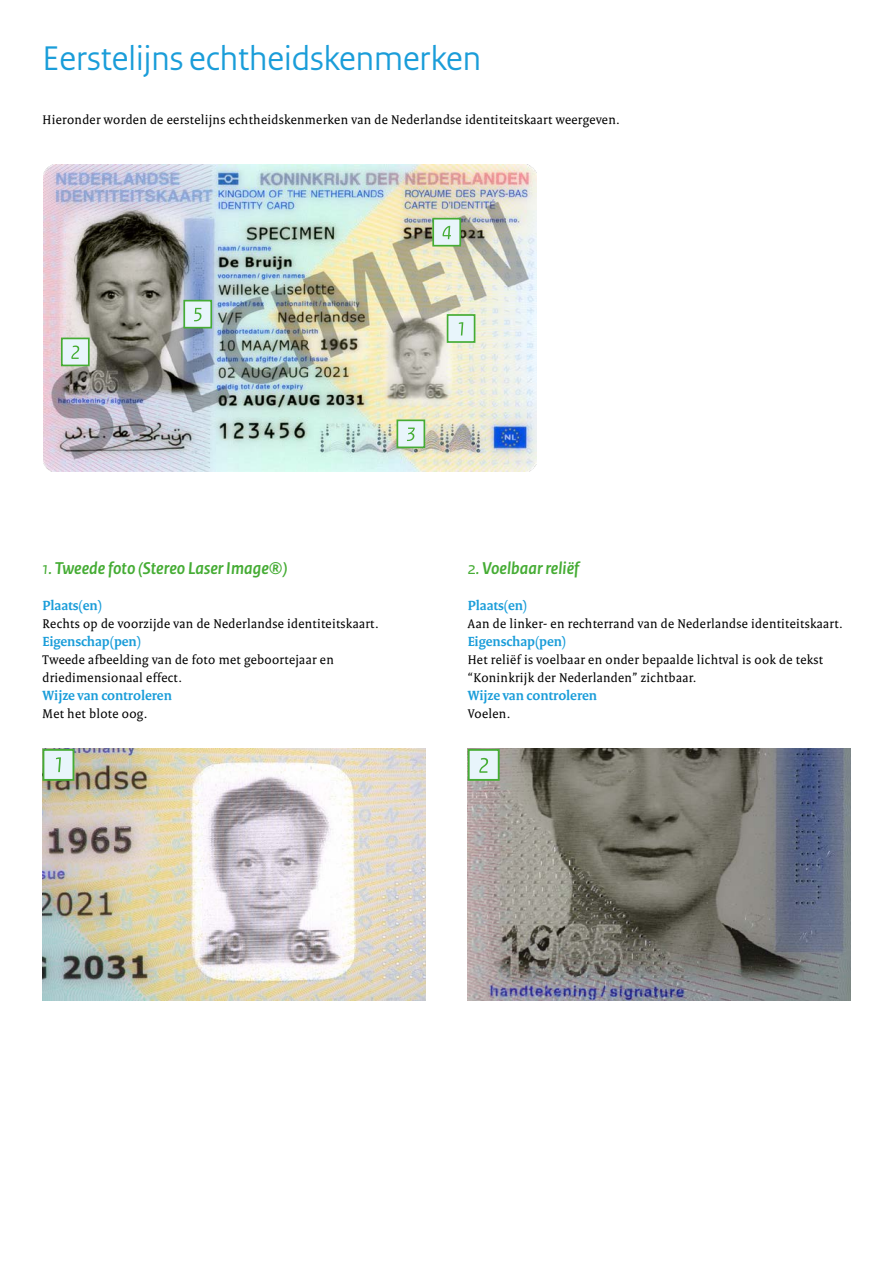
<style>
.page{position:relative;width:893px;height:1263px;background:#fff}
.page>*{position:absolute;margin:0;border:0;box-sizing:border-box;transform-origin:0 0}
.H2_RO_Kop{font:36px "Rijksoverheid Sans Heading";color:#1a9dd9}
.H3_RO_Alineakop_groe{font:italic 700 18px "Rijksoverheid Sans Heading";letter-spacing:.005em;color:#45ac34}
.H4_RO_Tussenkop_blau{font:700 14.25px "Rijksoverheid Serif";letter-spacing:-.005em;color:#1a9dd9}
.P_RO_Broodtekst_Seri{font:13.5px/18px "Rijksoverheid Serif";letter-spacing:.025em;color:#000}
.s1{font-family:"Rijksoverheid Sans Text";font-weight:400}
</style>
<div class="page">
<img style="left:43px;top:749px;width:382px;height:252px">
<div style="left:43px;top:750px;width:30px;height:30px;background:#e8f5fb"></div>
<svg style="left:56px;top:757px;width:5px;height:15px"></svg>
<div style="left:43px;top:749px;width:31px;height:32px;border:2px solid #45ac34"></div>
<img style="left:468px;top:749px;width:382px;height:252px">
<div style="left:469px;top:750px;width:30px;height:30px;background:#e8f5fb"></div>
<svg style="left:479px;top:758px;width:9px;height:15px"></svg>
<div style="left:468px;top:749px;width:32px;height:32px;border:2px solid #45ac34"></div>
<img style="left:43px;top:164px;width:494px;height:307px">
<div style="left:448px;top:315px;width:27px;height:27px;background:#e8f5fb"></div>
<svg style="left:459px;top:322px;width:4px;height:13px"></svg>
<div style="left:447px;top:314px;width:28px;height:29px;border:2px solid #45ac34"></div>
<div style="left:184px;top:301px;width:27px;height:27px;background:#e8f5fb"></div>
<svg style="left:194px;top:308px;width:7px;height:13px"></svg>
<div style="left:183px;top:300px;width:29px;height:28px;border:2px solid #45ac34"></div>
<div style="left:433px;top:219px;width:27px;height:27px;background:#e8f5fb"></div>
<svg style="left:442px;top:226px;width:9px;height:13px"></svg>
<div style="left:432px;top:218px;width:29px;height:29px;border:2px solid #45ac34"></div>
<div style="left:62px;top:338px;width:27px;height:27px;background:#e8f5fb"></div>
<svg style="left:71px;top:346px;width:8px;height:13px"></svg>
<div style="left:61px;top:338px;width:29px;height:28px;border:2px solid #45ac34"></div>
<div style="left:397px;top:420px;width:27px;height:27px;background:#e8f5fb"></div>
<svg style="left:407px;top:428px;width:8px;height:13px"></svg>
<div style="left:396px;top:419px;width:29px;height:29px;border:2px solid #45ac34"></div>
<h2 class="H2_RO_Kop" style="left:43px;top:38px;width:440px">Eerstelijns echtheidskenmerken</h2>
<p class="P_RO_Broodtekst_Seri" style="left:43px;top:111px;width:579px">Hieronder worden de eerstelijns echtheidskenmerken van de Nederlandse identiteitskaart weergeven.</p>
<h3 class="H3_RO_Alineakop_groe" style="left:43px;top:558px;width:246px"><span class="s1">1.</span> Tweede foto (Stereo Laser Image®)</h3>
<p class="H4_RO_Tussenkop_blau" style="left:43px;top:597px;width:61px">Plaats(en)</p>
<p class="P_RO_Broodtekst_Seri" style="left:43px;top:615px;width:338px">Rechts op de voorzijde van de Nederlandse identiteitskaart.</p>
<p class="H4_RO_Tussenkop_blau" style="left:43px;top:633px;width:100px">Eigenschap(pen)</p>
<p class="P_RO_Broodtekst_Seri" style="left:43px;top:651px;width:293px">Tweede afbeelding van de foto met geboortejaar en driedimensionaal effect.</p>
<p class="H4_RO_Tussenkop_blau" style="left:43px;top:687px;width:131px">Wijze van controleren</p>
<p class="P_RO_Broodtekst_Seri" style="left:43px;top:705px;width:106px">Met het blote oog.</p>
<h3 class="H3_RO_Alineakop_groe" style="left:468px;top:558px;width:113px"><span class="s1">2.</span> Voelbaar reliëf</h3>
<p class="H4_RO_Tussenkop_blau" style="left:468px;top:597px;width:61px">Plaats(en)</p>
<p class="P_RO_Broodtekst_Seri" style="left:468px;top:615px;width:377px">Aan de linker- en rechterrand van de Nederlandse identiteitskaart.</p>
<p class="H4_RO_Tussenkop_blau" style="left:468px;top:633px;width:100px">Eigenschap(pen)</p>
<p class="P_RO_Broodtekst_Seri" style="left:468px;top:651px;width:357px">Het reliëf is voelbaar en onder bepaalde lichtval is ook de tekst “Koninkrijk der Nederlanden” zichtbaar.</p>
<p class="H4_RO_Tussenkop_blau" style="left:468px;top:687px;width:131px">Wijze van controleren</p>
<p class="P_RO_Broodtekst_Seri" style="left:468px;top:705px;width:44px">Voelen.</p>
</div>
